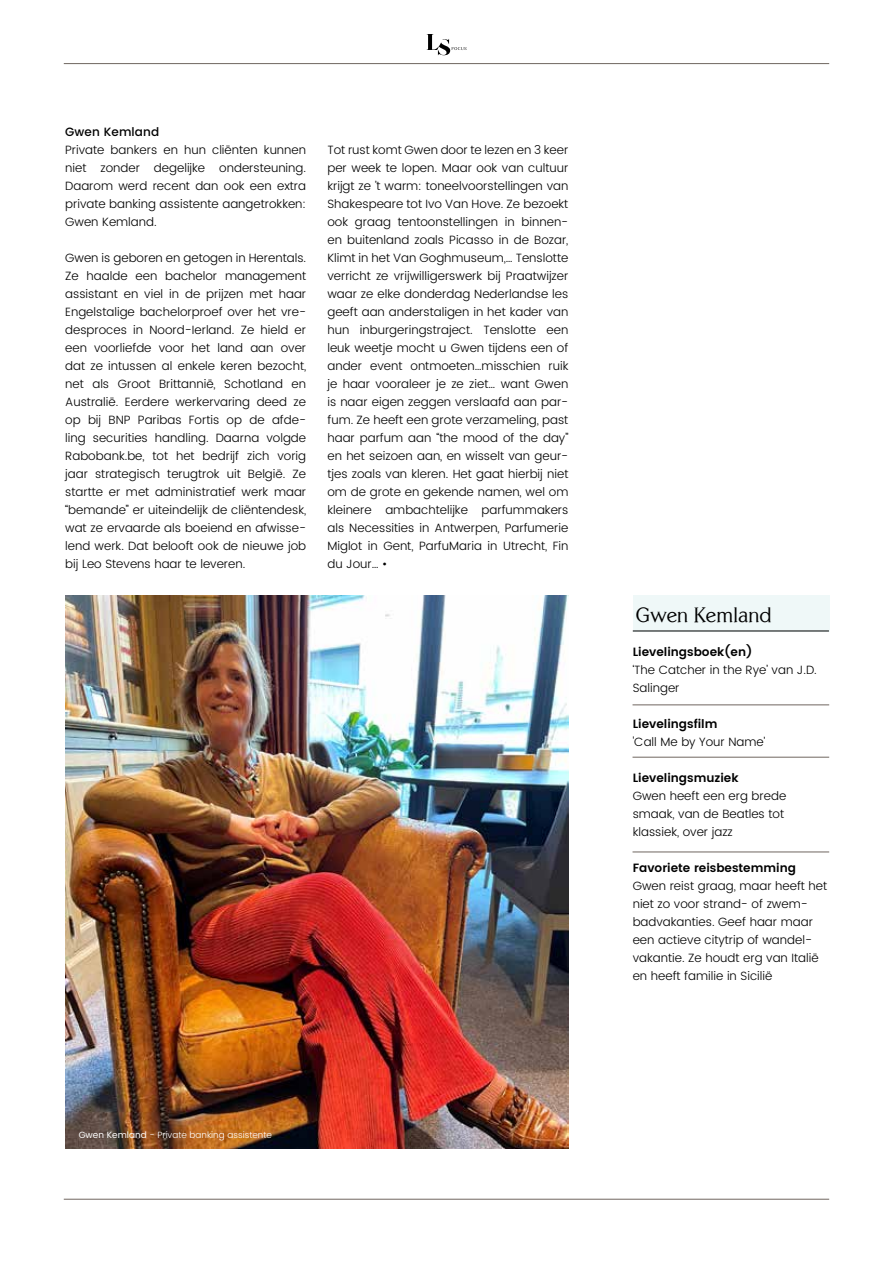
<style>
.page{position:relative;width:893px;height:1263px;background:#fff}
.page>*{position:absolute;margin:0;border:0;box-sizing:border-box;transform-origin:0 0}
.t1{font:21px "Centabel";color:#000}
.t2{font:300 12px/18px "Poppins";color:#000;text-align:justify}
.t3{font:600 12px "Poppins";color:#000}
.t4{font:500 12px "Poppins";letter-spacing:.01em;color:#000}
.t5{font:300 9px "Poppins";color:#fff}
.s1{font-weight:400}
</style>
<div class="page">
<hr style="left:64px;top:1199px;width:765px;height:1px;background:#6f665f">
<hr style="left:64px;top:63px;width:765px;height:1px;background:#6f665f">
<svg style="left:427px;top:34px;width:39px;height:21px"></svg>
<img style="left:65px;top:595px;width:503px;height:553px">
<div style="left:633px;top:595px;width:196px;height:36px;background:#eff8f8"></div>
<hr style="left:633px;top:631px;width:196px;height:1px;background:#000">
<hr style="left:632px;top:705px;width:197px;height:1px;background:#6f665f">
<hr style="left:632px;top:757px;width:197px;height:1px;background:#6f665f">
<hr style="left:632px;top:852px;width:197px;height:1px;background:#6f665f">
<p class="t4" style="left:65px;top:123px;width:95px">Gwen Kemland</p>
<p class="t2" style="left:65px;top:141px;width:242px">Private bankers en hun cliënten kunnen niet zonder degelijke ondersteuning.<br>Daarom werd recent dan ook een extra private banking assistente aangetrokken:<br>Gwen Kemland.</p>
<p class="t2" style="left:65px;top:249px;width:242px">Gwen is geboren en getogen in Herentals.<br>Ze haalde een bachelor management assistant en viel in de prijzen met haar Engelstalige bachelorproef over het vre&shy;desproces in Noord-Ierland. Ze hield er een voorliefde voor het land aan over dat ze intussen al enkele keren bezocht, net als Groot Brittannië, Schotland en Australië. Eerdere werkervaring deed ze op bij BNP Paribas Fortis op de afde&shy;ling securities handling. Daarna volgde Rabobank.be, tot het bedrijf zich vorig jaar strategisch terugtrok uit België. Ze startte er met administratief werk maar “bemande” er uiteindelijk de cliëntendesk, wat ze ervaarde als boeiend en afwisse&shy;lend werk. Dat belooft ook de nieuwe job bij Leo Stevens haar te leveren.</p>
<p class="t2" style="left:327px;top:141px;width:242px">Tot rust komt Gwen door te lezen en 3 keer per week te lopen. Maar ook van cultuur krijgt ze ’t warm: toneelvoorstellingen van Shakespeare tot Ivo Van Hove. Ze bezoekt ook graag tentoonstellingen in binnen&shy;en buitenland zoals Picasso in de Bozar, Klimt in het Van Goghmuseum,… Tenslotte verricht ze vrijwilligerswerk bij Praatwijzer waar ze elke donderdag Nederlandse les geeft aan anderstaligen in het kader van hun inburgeringstraject. Tenslotte een leuk weetje mocht u Gwen tijdens een of ander event ontmoeten…misschien ruik je haar vooraleer je ze ziet… want Gwen is naar eigen zeggen verslaafd aan par&shy;fum. Ze heeft een grote verzameling, past haar parfum aan “the mood of the day” en het seizoen aan, en wisselt van geur&shy;tjes zoals van kleren. Het gaat hierbij niet om de grote en gekende namen, wel om kleinere ambachtelijke parfummakers als Necessities in Antwerpen, Parfumerie Miglot in Gent, ParfuMaria in Utrecht, Fin du Jour… •</p>
<p class="t5" style="left:79px;top:1129px;width:195px"><span class="s1">Gwen Kemland</span> - Private banking assistente</p>
<h1 class="t1" style="left:636px;top:602px;width:137px">Gwen Kemland</h1>
<p class="t3" style="left:633px;top:643px;width:121px">Lievelingsboek(en)</p>
<p class="t2" style="left:633px;top:661px;width:186px">‘The Catcher in the Rye’ van J.D.<br>Salinger</p>
<p class="t3" style="left:633px;top:715px;width:86px">Lievelingsfilm</p>
<p class="t2" style="left:633px;top:733px;width:134px">'Call Me by Your Name’</p>
<p class="t3" style="left:633px;top:769px;width:107px">Lievelingsmuziek</p>
<p class="t2" style="left:633px;top:787px;width:155px;text-align:left">Gwen heeft een erg brede smaak, van de Beatles tot klassiek, over jazz</p>
<p class="t3" style="left:633px;top:859px;width:165px">Favoriete reisbestemming</p>
<p class="t2" style="left:633px;top:877px;width:196px;text-align:left">Gwen reist graag, maar heeft het niet zo voor strand- of zwem&shy;badvakanties. Geef haar maar een actieve citytrip of wandel&shy;vakantie. Ze houdt erg van Italië en heeft familie in Sicilië</p>
</div>
